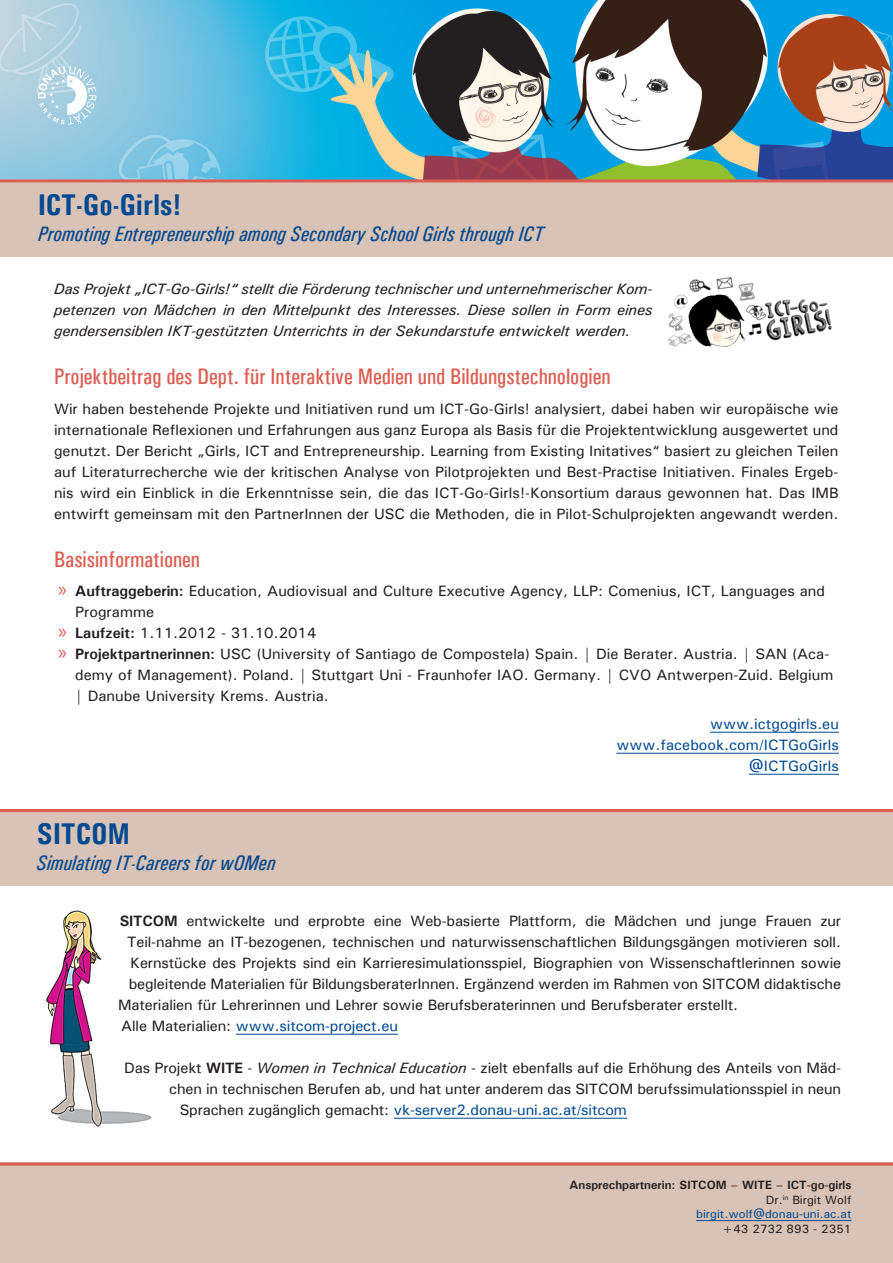
<style>
.page{position:relative;width:893px;height:1263px;background:#fff}
.page>*{position:absolute;margin:0;border:0;box-sizing:border-box;transform-origin:0 0}
.überschrift{font:700 condensed 30px "Univers";color:#014990}
.überschrift2{font:500 condensed 22.5px "Univers";color:#de5d53}
.überschrift-2{font:italic 500 condensed 21px "Univers";color:#014990}
.t1{font:15px/21px "Univers";letter-spacing:-.01em;color:#231f20}
.t2{font:italic 15px/21px "Univers";letter-spacing:-.01em;color:#231f20;text-align:justify}
.t3{font:15px "Univers";letter-spacing:-.01em;color:#014990}
.t4{font:700 12px "Univers";color:#231f20}
.t5{font:12px "Univers";color:#231f20}
.t6{font:12px "Univers";color:#014990}
.s1{font-family:"Myriad Pro";font-size:21px;color:#de5d53}
.s2{font-weight:700}
.s3{color:#231f20}
.s4{font-style:italic}
</style>
<div class="page">
<img style="left:0;top:0;width:893px;height:179px">
<svg style="left:38px;top:66px;width:58px;height:59px"></svg>
<img style="left:46px;top:910px;width:106px;height:217px">
<hr style="left:236px;top:1034px;width:162px;height:1px;background:#014990">
<hr style="left:394px;top:1118px;width:233px;height:1px;background:#014990">
<div style="left:0;top:180px;width:893px;height:76px;background:#d9c3b6"></div>
<hr style="left:0;top:179px;width:893px;height:3px;background:#de5d53">
<img style="left:668px;top:277px;width:164px;height:70px">
<div style="left:0;top:809px;width:893px;height:77px;background:#d9c3b6"></div>
<div style="left:0;top:1162px;width:893px;height:101px;background:#d9c3b6"></div>
<hr style="left:0;top:809px;width:893px;height:3px;background:#de5d53">
<hr style="left:0;top:1162px;width:893px;height:3px;background:#de5d53">
<hr style="left:710px;top:732px;width:129px;height:1px;background:#014990">
<hr style="left:616px;top:753px;width:223px;height:1px;background:#014990">
<hr style="left:749px;top:774px;width:90px;height:1px;background:#014990">
<hr style="left:696px;top:1220px;width:155px;height:1px;background:#014990">
<p class="überschrift" style="left:38px;top:186px;width:145px">ICT-Go-Girls!</p>
<p class="überschrift-2" style="left:38px;top:221px;width:507px">Promoting Entrepreneurship among Secondary School Girls through ICT</p>
<p class="t2" style="left:54px;top:278px;width:600px">Das Projekt „ICT-Go-Girls!“ stellt die Förderung technischer und unternehmerischer Kom&shy;petenzen von Mädchen in den Mittelpunkt des Interesses. Diese sollen in Form eines gendersensiblen IKT-gestützten Unterrichts in der Sekundarstufe entwickelt werden.</p>
<p class="überschrift2" style="left:54px;top:364px;width:558px">Projektbeitrag des Dept. für Interaktive Medien und Bildungstechnologien</p>
<p class="t1" style="left:54px;top:398px;width:786px;text-align:justify">Wir haben bestehende Projekte und Initiativen rund um ICT-Go-Girls! analysiert, dabei haben wir europäische wie internationale Reflexionen und Erfahrungen aus ganz Europa als Basis für die Projektentwicklung ausgewertet und genutzt. Der Bericht „Girls, ICT and Entrepreneurship. Learning from Existing Initatives“ basiert zu gleichen Teilen auf Literaturrecherche wie der kritischen Analyse von Pilotprojekten und Best-Practise Initiativen. Finales Ergeb&shy;nis wird ein Einblick in die Erkenntnisse sein, die das ICT-Go-Girls!-Konsortium daraus gewonnen hat. Das IMB entwirft gemeinsam mit den PartnerInnen der USC die Methoden, die in Pilot-Schulprojekten angewandt werden.</p>
<p class="überschrift2" style="left:54px;top:546px;width:148px">Basisinformationen</p>
<p class="t1" style="left:75px;top:580px;width:751px;text-indent:-17px"><span class="s1">»</span> <span class="s2">Auftraggeberin:</span> Education, Audiovisual and Culture Executive Agency, LLP: Comenius, ICT, Languages and<br>Programme</p>
<p class="t1" style="left:58px;top:622px;width:260px"><span class="s1">»</span> <span class="s2">Laufzeit:</span> 1.11.2012 - 31.10.2014</p>
<p class="t1" style="left:75px;top:643px;width:760px;text-indent:-17px"><span class="s1">»</span> <span class="s2">Projektpartnerinnen:</span> USC (University of Santiago de Compostela) Spain. | Die Berater. Austria. | SAN (Aca&shy;demy of Management). Poland. | Stuttgart Uni - Fraunhofer IAO. Germany. | CVO Antwerpen-Zuid. Belgium | Danube University Krems. Austria.</p>
<p class="überschrift" style="left:37px;top:816px;width:94px">SITCOM</p>
<p class="überschrift-2" style="left:37px;top:850px;width:240px">Simulating IT-Careers for wOMen</p>
<p class="t3" style="left:710px;top:715px;width:130px">www.ictgogirls.eu</p>
<p class="t3" style="left:616px;top:736px;width:224px">www.facebook.com/ICTGoGirls</p>
<p class="t3" style="left:749px;top:757px;width:92px">@ICTGoGirls</p>
<p class="t1" style="left:120px;top:910px;width:723px"><span class="s2">SITCOM</span> entwickelte und erprobte eine Web-basierte Plattform, die Mädchen und junge Frauen zur</p>
<p class="t1" style="left:127px;top:931px;width:715px">Teil-nahme an IT-bezogenen, technischen und naturwissenschaftlichen Bildungsgängen motivieren soll.</p>
<p class="t1" style="left:130px;top:952px;width:712px">Kernstücke des Projekts sind ein Karrieresimulationsspiel, Biographien von Wissenschaftlerinnen sowie</p>
<p class="t1" style="left:129px;top:973px;width:714px">begleitende Materialien für BildungsberaterInnen. Ergänzend werden im Rahmen von SITCOM didaktische</p>
<p class="t1" style="left:118px;top:994px;width:622px">Materialien für Lehrerinnen und Lehrer sowie Berufsberaterinnen und Berufsberater erstellt.</p>
<p class="t3" style="left:121px;top:1017px;width:278px"><span class="s3">Alle Materialien:</span> www.sitcom-project.eu</p>
<p class="t1" style="left:124px;top:1057px;width:718px">Das Projekt <span class="s2">WITE</span> - <span class="s4">Women in Technical Education</span> - zielt ebenfalls auf die Erhöhung des Anteils von Mäd-</p>
<p class="t1" style="left:169px;top:1078px;width:673px">chen in technischen Berufen ab, und hat unter anderem das SITCOM berufssimulationsspiel in neun</p>
<p class="t3" style="left:180px;top:1101px;width:449px"><span class="s3">Sprachen zugänglich gemacht:</span> vk-server2.donau-uni.ac.at/sitcom</p>
<p class="t4" style="left:570px;top:1178px;width:283px">Ansprechpartnerin: SITCOM – WITE – ICT-go-girls</p>
<p class="t5" style="left:766px;top:1192px;width:87px">Dr.<sup>in</sup> Birgit Wolf</p>
<p class="t6" style="left:696px;top:1206px;width:157px">birgit.wolf@donau-uni.ac.at</p>
<p class="t5" style="left:721px;top:1221px;width:132px">+43 2732 893 - 2351</p>
</div>
